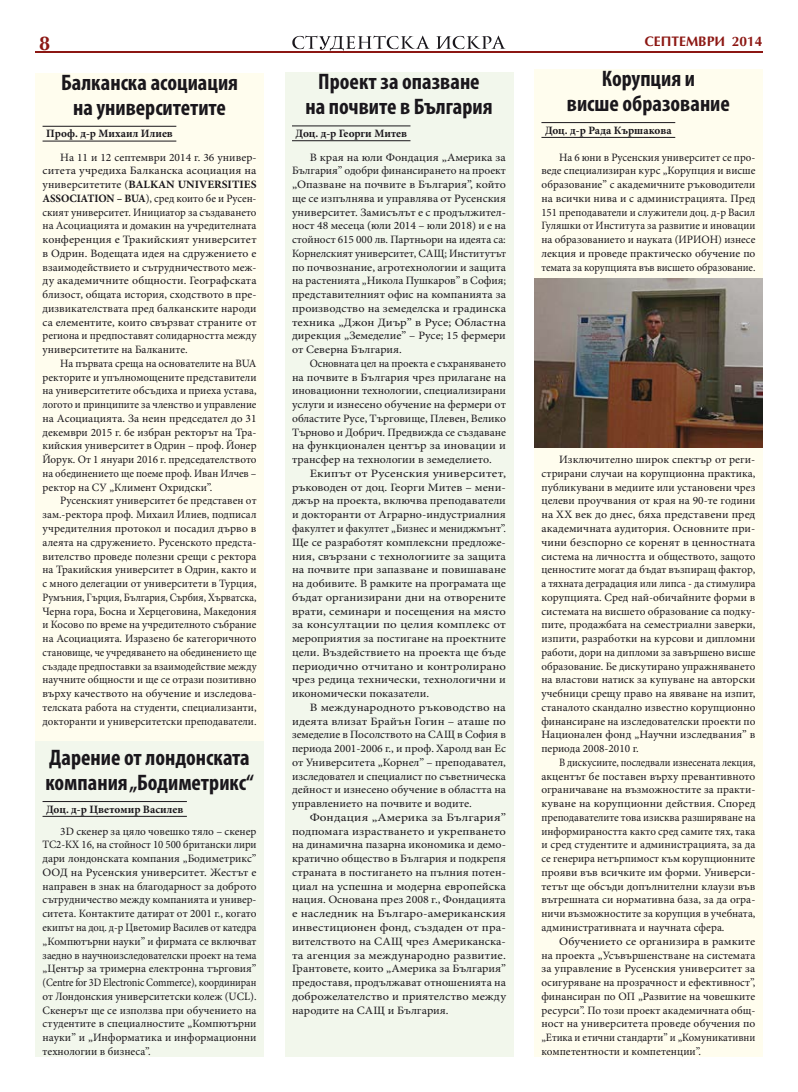
<style>
.page{position:relative;width:798px;height:1092px;background:#fff}
.page>*{position:absolute;margin:0;border:0;box-sizing:border-box;transform-origin:0 0}
.t1{font:700 condensed 22.5px/25px "Myriad Pro";color:#1a171c;text-align:center}
.t2{font:700 20px "AG Optima Cyr";color:#8c1713}
.t3{font:700 13.75px "AG Optima Cyr";color:#8c1713}
.t4{font:11.25px/13.8px "Minion Pro";color:#1a171c;text-align:justify}
.t5{font:11.25px/13.8px "Minion Pro";color:#1a171c;text-align:justify;scale:1.16 1}
.t6{font:11.25px/13.8px "Minion Pro";color:#1a171c;text-align:justify;scale:1.07 1}
.t7{font:11.25px/13.8px "Minion Pro";color:#1a171c;text-align:justify;scale:1.17 1}
.t8{font:11.25px/13.8px "Minion Pro";color:#1a171c;text-align:justify;scale:.92 1}
.t9{font:11.25px/13.8px "Minion Pro";color:#1a171c;text-align:justify;scale:1.08 1}
.t10{font:11.25px/13.8px "Minion Pro";color:#1a171c;text-align:justify;scale:1.14 1}
.t11{font:700 11.25px "Minion Pro";color:#1a171c}
.s1{font-weight:700}
</style>
<div class="page">
<svg style="left:436px;top:36px;width:69px;height:13px"></svg>
<svg style="left:292px;top:35px;width:138px;height:17px"></svg>
<hr style="left:35px;top:52px;width:727px;height:1px;background:#8c1713">
<div style="left:534px;top:69px;width:228px;height:987px;background:#fffdee"></div>
<hr style="left:541px;top:122px;width:134px;height:1px;background:#1a171c">
<hr style="left:541px;top:137px;width:134px;height:1px;background:#1a171c">
<div style="left:35px;top:73px;width:228px;height:667px;background:#fffdee"></div>
<hr style="left:43px;top:126px;width:133px;height:1px;background:#1a171c">
<hr style="left:43px;top:141px;width:133px;height:1px;background:#1a171c">
<div style="left:285px;top:72px;width:228px;height:984px;background:#f2f7ec"></div>
<hr style="left:292px;top:126px;width:118px;height:1px;background:#1a171c">
<hr style="left:292px;top:140px;width:118px;height:1px;background:#1a171c">
<img style="left:534px;top:279px;width:228px;height:168px">
<div style="left:35px;top:741px;width:228px;height:315px;background:#f2f7ec"></div>
<hr style="left:43px;top:801px;width:144px;height:1px;background:#1a171c">
<hr style="left:43px;top:816px;width:144px;height:1px;background:#1a171c">
<h2 class="t2" style="left:39px;top:32px;width:13px">8</h2>
<p class="t3" style="left:644px;top:34px;width:119px">СЕПТЕМВРИ 2014</p>
<h1 class="t1" style="left:566px;top:66px;width:164px">Корупция и<br>висше образование</h1>
<p class="t11" style="left:544px;top:122px;width:128px">Доц. д-р Рада Кършакова</p>
<p class="t4" style="left:541px;top:150px;width:215px;text-indent:18px">На 6 юни в Русенския университет се про&shy;веде специализиран курс „Корупция и висше образование” с академичните ръководители на всички нива и с администрацията. Пред 151 преподаватели и служители доц. д-р Васил Гуляшки от Института за развитие и иновации на образованието и науката (ИРИОН) изнесе лекция и проведе практическо обучение по темата за корупцията във висшето образование.</p>
<h1 class="t1" style="left:305px;top:69px;width:188px">Проект за опазване<br>на почвите в България</h1>
<p class="t11" style="left:295px;top:125px;width:113px">Доц. д-р Георги Митев</p>
<p class="t6" style="left:292px;top:150px;width:201px;text-indent:18px">В края на юли Фондация „Америка за България” одобри финансирането на проект „Опазване на почвите в България”, който ще се изпълнява и управлява от Русенския университет. Замисълът е с продължител&shy;ност 48 месеца (юли 2014 – юли 2018) и е на стойност 615 000 лв. Партньори на идеята са:<br>Корнелският университет, САЩ; Институтът по почвознание, агротехнологии и защита на растенията „Никола Пушкаров” в София; представителният офис на компанията за производство на земеделска и градинска техника „Джон Диър” в Русе; Областна дирекция „Земеделие” – Русе; 15 фермери от Северна България.</p>
<p class="t4" style="left:292px;top:356px;width:215px;text-indent:18px">Основната цел на проекта е съхраняването на почвите в България чрез прилагане на иновационни технологии, специализирани услуги и изнесено обучение на фермери от областите Русе, Търговище, Плевен, Велико Търново и Добрич. Предвижда се създаване на функционален център за иновации и трансфер на технологии в земеделието.</p>
<p class="t5" style="left:292px;top:466px;width:186px;text-indent:18px">Екипът от Русенския университет, ръководен от доц. Георги Митев – мени&shy;джър на проекта, включва преподаватели и докторанти от Аграрно-индустриалния факултет и факултет „Бизнес и мениджмънт”.<br>Ще се разработят комплексни предложе&shy;ния, свързани с технологиите за защита на почвите при запазване и повишаване на добивите. В рамките на програмата ще бъдат организирани дни на отворените врати, семинари и посещения на място за консултации по целия комплекс от мероприятия за постигане на проектните цели. Въздействието на проекта ще бъде периодично отчитано и контролирано чрез редица технически, технологични и икономически показатели.</p>
<p class="t10" style="left:292px;top:700px;width:189px;text-indent:18px">В международното ръководство на идеята влизат Брайън Гогин – аташе по земеделие в Посолството на САЩ в София в периода 2001-2006 г., и проф. Харолд ван Ес от Университета „Корнел” – преподавател, изследовател и специалист по съветническа дейност и изнесено обучение в областта на управлението на почвите и водите.</p>
<p class="t7" style="left:292px;top:810px;width:184px;text-indent:18px">Фондация „Америка за България” подпомага израстването и укрепването на динамична пазарна икономика и демо&shy;кратично общество в България и подкрепя страната в постигането на пълния потен&shy;циал на успешна и модерна европейска нация. Основана през 2008 г., Фондацията е наследник на Българо-американския инвестиционен фонд, създаден от пра&shy;вителството на САЩ чрез Американска&shy;та агенция за международно развитие.<br>Грантовете, които „Америка за България” предоставя, продължават отношенията на доброжелателство и приятелство между народите на САЩ и България.</p>
<h1 class="t1" style="left:61px;top:69px;width:178px">Балканска асоциация на университетите</h1>
<p class="t11" style="left:46px;top:126px;width:128px">Проф. д-р Михаил Илиев</p>
<p class="t4" style="left:43px;top:150px;width:215px;text-indent:18px">На 11 и 12 септември 2014 г. 36 универ&shy;ситета учредиха Балканска асоциация на университетите (<span class="s1">BALKAN UNIVERSITIES ASSOCIATION – BUA</span>), сред които бе и Русен&shy;ският университет. Инициатор за създаването на Асоциацията и домакин на учредителната конференция е Тракийският университет в Одрин. Водещата идея на сдружението е взаимодействието и сътрудничеството меж&shy;ду академичните общности. Географската близост, общата история, сходството в пре&shy;дизвикателствата пред балканските народи са елементите, които свързват страните от региона и предпоставят солидарността между университетите на Балканите.</p>
<p class="t4" style="left:43px;top:356px;width:215px;text-indent:18px">На първата среща на основателите на BUA ректорите и упълномощените представители на университетите обсъдиха и приеха устава, логото и принципите за членство и управление на Асоциацията. За неин председател до 31 декември 2015 г. бе избран ректорът на Тра&shy;кийския университет в Одрин – проф. Йонер Йорук. От 1 януари 2016 г. председателството на обединението ще поеме проф. Иван Илчев – ректор на СУ „Климент Охридски”.</p>
<p class="t4" style="left:43px;top:494px;width:215px;text-indent:18px">Русенският университет бе представен от зам.-ректора проф. Михаил Илиев, подписал учредителния протокол и посадил дърво в алеята на сдружението. Русенското предста&shy;вителство проведе полезни срещи с ректора на Тракийския университет в Одрин, както и с много делегации от университети в Турция, Румъния, Гърция, България, Сърбия, Хърватска, Черна гора, Босна и Херцеговина, Македония и Косово по време на учредителното събрание на Асоциацията. Изразено бе категоричното становище, че учредяването на обединението ще създаде предпоставки за взаимодействие между научните общности и ще се отрази позитивно върху качеството на обучение и изследова&shy;телската работа на студенти, специализанти, докторанти и университетски преподаватели.</p>
<p class="t4" style="left:541px;top:453px;width:215px;text-indent:18px">Изключително широк спектър от реги&shy;стрирани случаи на корупционна практика, публикувани в медиите или установени чрез целеви проучвания от края на 90-те години на XX век до днес, бяха представени пред академичната аудитория. Основните при&shy;чини безспорно се коренят в ценностната система на личността и обществото, защото ценностите могат да бъдат възпиращ фактор, а тяхната деградация или липса - да стимулира корупцията. Сред най-обичайните форми в системата на висшето образование са подку&shy;пите, продажбата на семестриални заверки, изпити, разработки на курсови и дипломни работи, дори на дипломи за завършено висше образование. Бе дискутирано упражняването на властови натиск за купуване на авторски учебници срещу право на явяване на изпит, станалото скандално известно корупционно финансиране на изследователски проекти по Национален фонд „Научни изследвания” в периода 2008-2010 г.</p>
<p class="t8" style="left:541px;top:755px;width:234px;text-indent:18px">В дискусиите, последвали изнесената лекция, акцентът бе поставен върху превантивното ограничаване на възможностите за практи&shy;куване на корупционни действия. Според преподавателите това изисква разширяване на информираността както сред самите тях, така и сред студентите и администрацията, за да се генерира нетърпимост към корупционните прояви във всичките им форми. Универси&shy;тетът ще обсъди допълнителни клаузи във вътрешната си нормативна база, за да огра&shy;ничи възможностите за корупция в учебната, административната и научната сфера.</p>
<p class="t9" style="left:541px;top:934px;width:199px;text-indent:18px">Обучението се организира в рамките на проекта „Усъвършенстване на системата за управление в Русенския университет за осигуряване на прозрачност и ефективност”, финансиран по ОП „Развитие на човешките ресурси”. По този проект академичната общ&shy;ност на университета проведе обучения по „Етика и етични стандарти” и „Комуникативни компетентности и компетенции”.</p>
<h1 class="t1" style="left:45px;top:744px;width:209px;text-align:left">Дарение от лондонската компания „Бодиметрикс“</h1>
<p class="t11" style="left:46px;top:800px;width:139px">Доц. д-р Цветомир Василев</p>
<p class="t4" style="left:43px;top:824px;width:215px;text-indent:18px">3D скенер за цяло човешко тяло – скенер ТС2-КХ 16, на стойност 10 500 британски лири дари лондонската компания „Бодиметрикс” ООД на Русенския университет. Жестът е направен в знак на благодарност за доброто сътрудничество между компанията и универ&shy;ситета. Контактите датират от 2001 г., когато екипът на доц. д-р Цветомир Василев от катедра „Компютърни науки” и фирмата се включват заедно в научноизследователски проект на тема „Център за тримерна електронна търговия” (Centre for 3D Electronic Commerce), координиран от Лондонския университетски колеж (UCL).<br>Скенерът ще се използва при обучението на студентите в специалностите „Компютърни науки” и „Информатика и информационни технологии в бизнеса”.</p>
</div>
